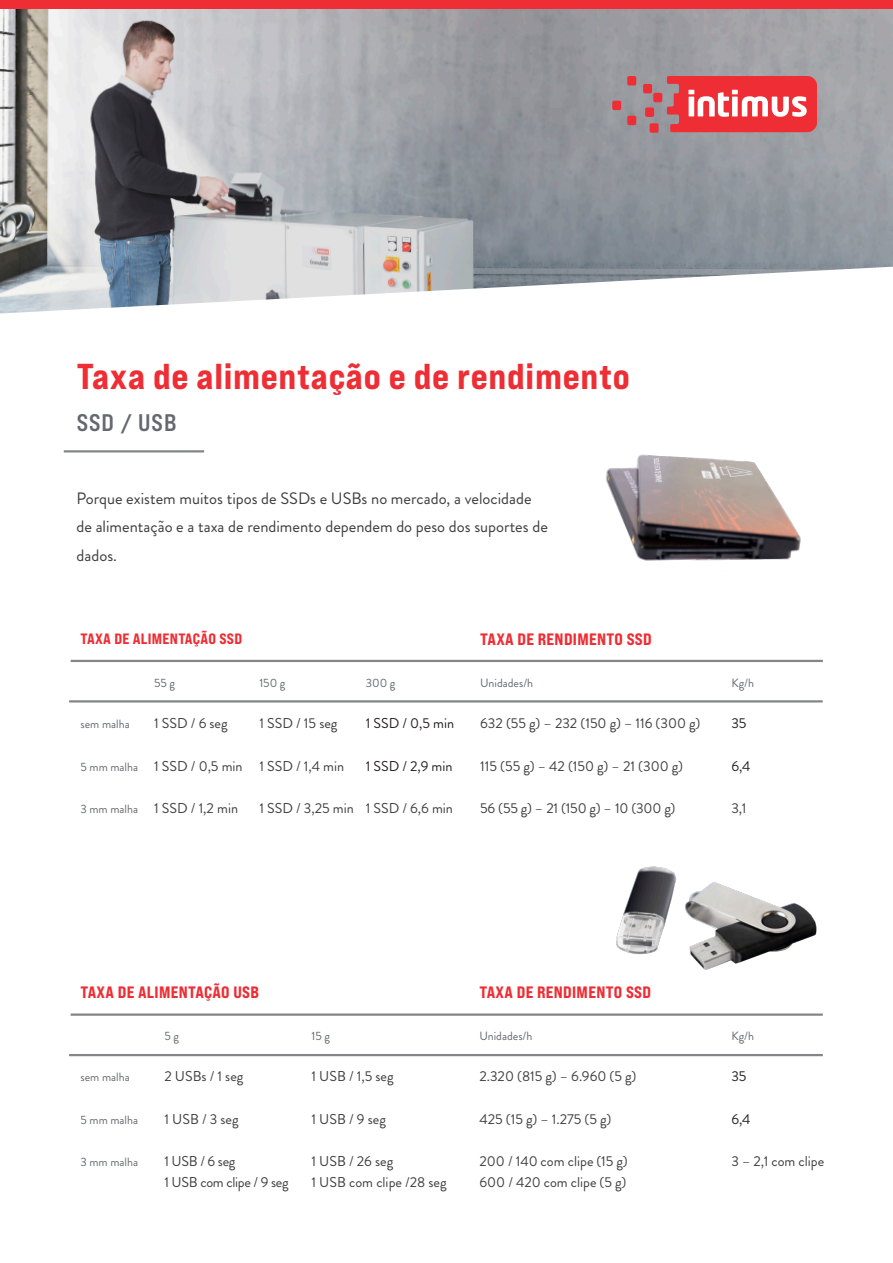
<style>
.page{position:relative;width:893px;height:1263px;background:#fff}
.page>*{position:absolute;margin:0;border:0;box-sizing:border-box;transform-origin:0 0}
.t1{font:36px "Bebas Neue Pro Exp Eb";letter-spacing:.02em;color:#ee2d34}
.t2{font:24px "Bebas Neue Pro Exp Bd";letter-spacing:.04em;color:#64686f}
.t3{font:16.5px/28.5px "Brandon Grotesque";color:#3e3e3f}
.t4{font:16.5px "Bebas Neue Pro Exp Eb";letter-spacing:.02em;color:#ee2d34}
.t5{font:15px "Bebas Neue Pro Exp Eb";letter-spacing:.02em;color:#ee2d34}
.t6{font:14.25px/21px "Brandon Grotesque";color:#3e3e3f}
.t7{font:14.25px "Brandon Grotesque";color:#231f20}
.t8{font:14.25px "Brandon Grotesque";letter-spacing:-.02em;color:#3e3e3f}
.t9{font:12px "Brandon Grotesque";color:#64686f}
</style>
<div class="page">
<img style="left:0;top:8px;width:893px;height:259px">
<svg style="left:0;top:267px;width:885px;height:186px"></svg>
<img style="left:616px;top:866px;width:200px;height:103px">
<img style="left:566px;top:429px;width:257px;height:132px">
<hr style="left:64px;top:450px;width:140px;height:2px;background:#838588">
<hr style="left:71px;top:660px;width:752px;height:2px;background:#838588">
<hr style="left:69px;top:700px;width:754px;height:2px;background:#838588">
<hr style="left:71px;top:1013px;width:752px;height:3px;background:#838588">
<hr style="left:69px;top:1054px;width:754px;height:2px;background:#838588">
<div style="left:627px;top:76px;width:9px;height:9px;background:#ee2e34;border-radius:2px"></div>
<div style="left:627px;top:116px;width:9px;height:9px;background:#ee2e34;border-radius:2px"></div>
<div style="left:612px;top:101px;width:9px;height:9px;background:#ee2e34;border-radius:2px"></div>
<div style="left:645px;top:107px;width:9px;height:10px;background:#ee2e34;border-radius:2px"></div>
<div style="left:650px;top:123px;width:9px;height:10px;background:#ee2e34;border-radius:2px"></div>
<div style="left:653px;top:93px;width:9px;height:9px;background:#ee2e34;border-radius:2px"></div>
<div style="left:643px;top:84px;width:9px;height:9px;background:#ee2e34;border-radius:2px"></div>
<svg style="left:667px;top:76px;width:150px;height:56px"></svg>
<div style="left:0;top:0;width:893px;height:8px;background:#ee2d34"></div>
<p class="t1" style="left:77px;top:353px;width:554px">Taxa de alimentação e de rendimento</p>
<p class="t2" style="left:77px;top:407px;width:101px">SSD / USB</p>
<p class="t3" style="left:77px;top:484px;width:473px">Porque existem muitos tipos de SSDs e USBs no mercado, a velocidade de alimentação e a taxa de rendimento dependem do peso dos suportes de dados.</p>
<p class="t5" style="left:80px;top:629px;width:163px">TAXA DE ALIMENTAÇÃO SSD</p>
<p class="t9" style="left:154px;top:674px;width:22px">55 g</p>
<p class="t9" style="left:259px;top:674px;width:28px">150 g</p>
<p class="t9" style="left:366px;top:674px;width:31px">300 g</p>
<p class="t9" style="left:80px;top:716px;width:51px">sem malha</p>
<p class="t6" style="left:154px;top:713px;width:75px">1 SSD / 6 seg</p>
<p class="t6" style="left:259px;top:713px;width:80px">1 SSD / 15 seg</p>
<p class="t7" style="left:366px;top:713px;width:90px">1 SSD / 0,5 min</p>
<p class="t9" style="left:80px;top:758px;width:59px">5 mm malha</p>
<p class="t6" style="left:154px;top:756px;width:90px">1 SSD / 0,5 min</p>
<p class="t6" style="left:259px;top:756px;width:86px">1 SSD / 1,4 min</p>
<p class="t7" style="left:366px;top:756px;width:88px">1 SSD / 2,9 min</p>
<p class="t9" style="left:80px;top:801px;width:59px">3 mm malha</p>
<p class="t6" style="left:154px;top:798px;width:85px">1 SSD / 1,2 min</p>
<p class="t6" style="left:259px;top:798px;width:96px">1 SSD / 3,25 min</p>
<p class="t6" style="left:366px;top:798px;width:89px">1 SSD / 6,6 min</p>
<p class="t4" style="left:480px;top:629px;width:173px">TAXA DE RENDIMENTO SSD</p>
<p class="t9" style="left:480px;top:674px;width:54px">Unidades/h</p>
<p class="t9" style="left:731px;top:674px;width:24px">Kg/h</p>
<p class="t6" style="left:480px;top:713px;width:222px">632 (55 g) – 232 (150 g) – 116 (300 g)</p>
<p class="t7" style="left:731px;top:713px;width:17px">35</p>
<p class="t6" style="left:480px;top:756px;width:204px">115 (55 g) – 42 (150 g) – 21 (300 g)</p>
<p class="t7" style="left:731px;top:756px;width:21px">6,4</p>
<p class="t6" style="left:480px;top:798px;width:197px">56 (55 g) – 21 (150 g) – 10 (300 g)</p>
<p class="t6" style="left:731px;top:798px;width:17px">3,1</p>
<p class="t4" style="left:80px;top:982px;width:180px">TAXA DE ALIMENTAÇÃO USB</p>
<p class="t9" style="left:164px;top:1027px;width:16px">5 g</p>
<p class="t9" style="left:311px;top:1027px;width:20px">15 g</p>
<p class="t9" style="left:80px;top:1069px;width:51px">sem malha</p>
<p class="t6" style="left:164px;top:1066px;width:80px">2 USBs / 1 seg</p>
<p class="t6" style="left:311px;top:1066px;width:84px">1 USB / 1,5 seg</p>
<p class="t9" style="left:80px;top:1111px;width:59px">5 mm malha</p>
<p class="t6" style="left:164px;top:1108px;width:76px">1 USB / 3 seg</p>
<p class="t6" style="left:311px;top:1108px;width:76px">1 USB / 9 seg</p>
<p class="t9" style="left:80px;top:1154px;width:59px">3 mm malha</p>
<p class="t6" style="left:164px;top:1151px;width:73px">1 USB / 6 seg</p>
<p class="t8" style="left:164px;top:1172px;width:126px">1 USB com clipe / 9 seg</p>
<p class="t6" style="left:311px;top:1151px;width:83px">1 USB / 26 seg</p>
<p class="t6" style="left:311px;top:1172px;width:137px">1 USB com clipe /28 seg</p>
<p class="t4" style="left:479px;top:982px;width:173px">TAXA DE RENDIMENTO SSD</p>
<p class="t9" style="left:479px;top:1027px;width:54px">Unidades/h</p>
<p class="t9" style="left:731px;top:1027px;width:24px">Kg/h</p>
<p class="t6" style="left:479px;top:1066px;width:158px">2.320 (815 g) – 6.960 (5 g)</p>
<p class="t7" style="left:731px;top:1066px;width:17px">35</p>
<p class="t6" style="left:479px;top:1108px;width:133px">425 (15 g) – 1.275 (5 g)</p>
<p class="t7" style="left:731px;top:1109px;width:21px">6,4</p>
<p class="t6" style="left:479px;top:1151px;width:150px">200 / 140 com clipe (15 g)<br>600 / 420 com clipe (5 g)</p>
<p class="t6" style="left:731px;top:1151px;width:94px">3 – 2,1 com clipe</p>
</div>
